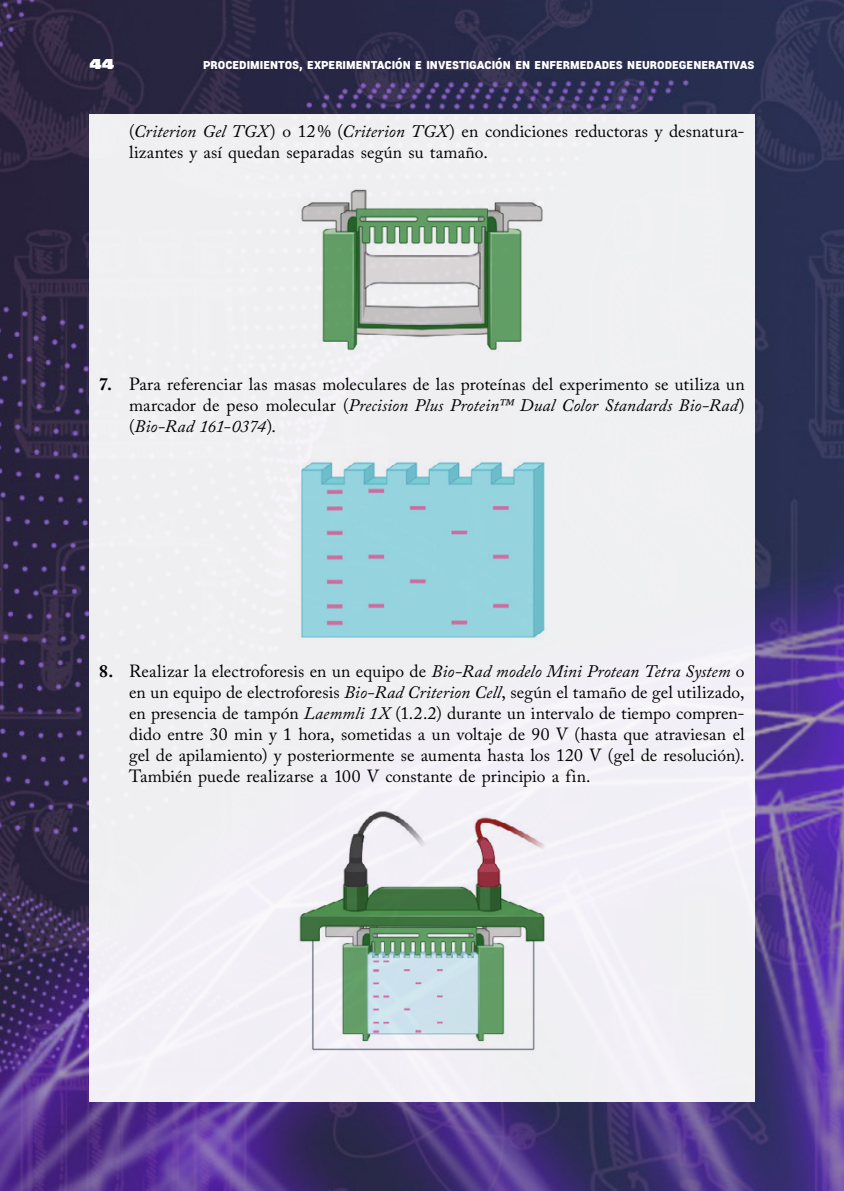
<style>
.page{position:relative;width:844px;height:1191px;background:#fff}
.page>*{position:absolute;margin:0;border:0;box-sizing:border-box;transform-origin:0 0}
.t1{font:17.5px/21px "Adobe Caslon Pro";letter-spacing:.01em;color:#000;text-align:justify}
.t2{font:900 14px "Roboto";color:#fff;scale:.9 1}
.t3{font:14px "Antique Olive Std Nord";color:#fff}
.s1{font-style:italic}
.s2{font-weight:700}
</style>
<div class="page">
<img style="left:0;top:0;width:843px;height:1191px">
<div style="left:89px;top:114px;width:665px;height:987px;background:#f0f0f2"></div>
<img style="left:301px;top:189px;width:242px;height:162px">
<img style="left:300px;top:460px;width:245px;height:178px">
<img style="left:299px;top:811px;width:246px;height:240px">
<p class="t3" style="left:89px;top:56px;width:27px">44</p>
<p class="t2" style="left:203px;top:55px;width:614px">Procedimientos, experimentación e investigación en enfermedades neurodegenerativas</p>
<p class="t1" style="left:129px;top:120px;width:617px">(<span class="s1">Criterion Gel TGX</span>) o 12% (<span class="s1">Criterion TGX</span>) en condiciones reductoras y desnatura&shy;lizantes y así quedan separadas según su tamaño.</p>
<p class="t1" style="left:129px;top:373px;width:617px;text-indent:-30px"><span class="s2">7.</span> Para referenciar las masas moleculares de las proteínas del experimento se utiliza un marcador de peso molecular (<span class="s1">Precision Plus Protein™ Dual Color Standards Bio-Rad</span>) (<span class="s1">Bio-Rad 161-0374</span>).</p>
<p class="t1" style="left:129px;top:660px;width:617px;text-indent:-30px"><span class="s2">8.</span> Realizar la electroforesis en un equipo de <span class="s1">Bio-Rad modelo Mini Protean Tetra System</span> o en un equipo de electroforesis <span class="s1">Bio-Rad Criterion Cell</span>, según el tamaño de gel utilizado, en presencia de tampón <span class="s1">Laemmli 1X</span> (1.2.2) durante un intervalo de tiempo compren&shy;dido entre 30 min y 1 hora, sometidas a un voltaje de 90 V (hasta que atraviesan el gel de apilamiento) y posteriormente se aumenta hasta los 120 V (gel de resolución).<br>También puede realizarse a 100 V constante de principio a fin.</p>
</div>
